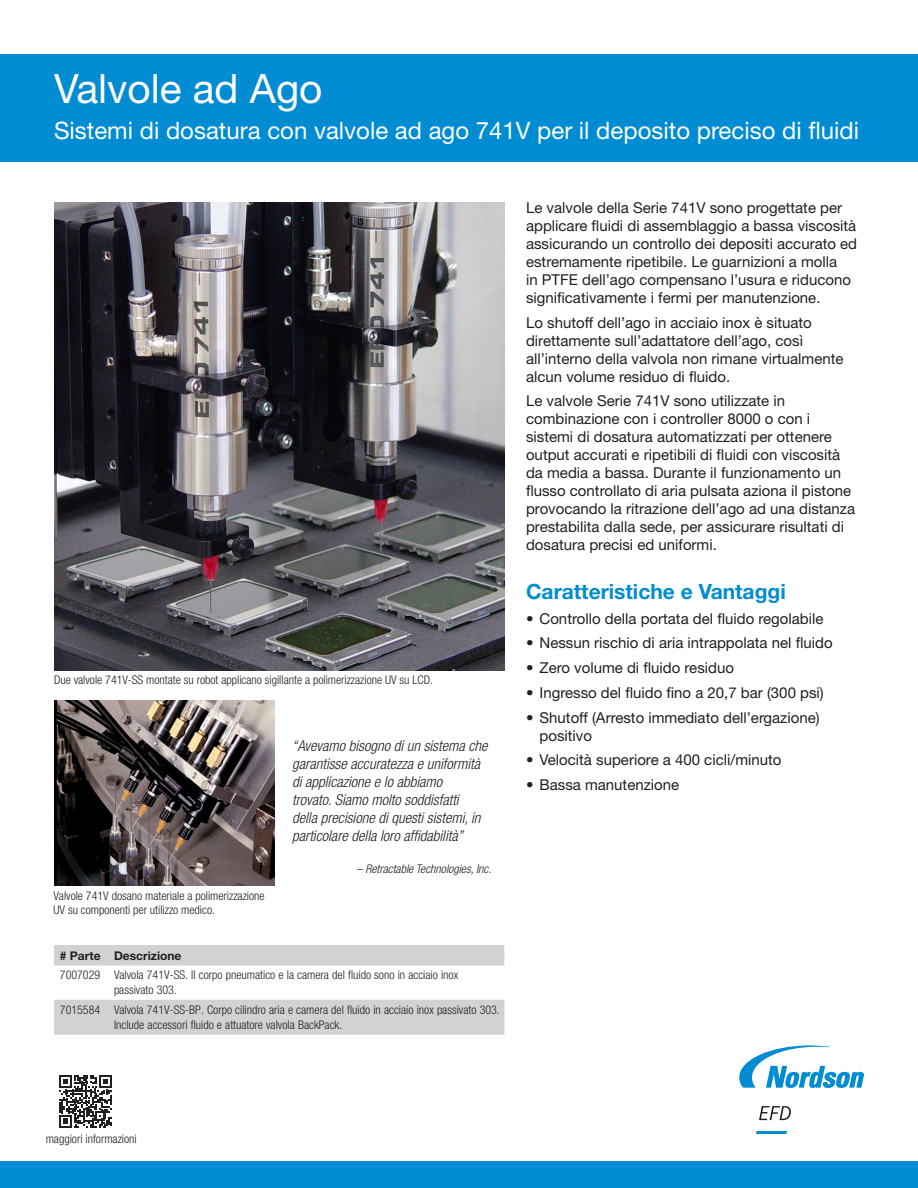
<style>
.page{position:relative;width:918px;height:1188px;background:#fff}
.page>*{position:absolute;margin:0;border:0;box-sizing:border-box;transform-origin:0 0}
.EFD-DataSheet-MainTitle-Helv55{font:40.5px "Helvetica Neue LT Std";color:#fff}
.EFD-DataSheet-Subtitle-Helv55{font:24px "Helvetica Neue LT Std";color:#fff}
.EFD-DataSheet-Head-Lev1-Helv75{font:700 21px "Helvetica Neue LT Std";color:#008cd2}
.EFD-DataSheet-BodyText-10L-Helv55{font:15px/18px "Helvetica Neue LT Std";color:#231f20}
.EFD-DataSheet-Quote-10L_12-Helv47{font:italic 300 condensed 15px/18px "Helvetica Neue LT Std";color:#231f20}
.EFD-DataSheet-TableText-8L-Helv55{font:300 condensed 12px/14.4px "Helvetica Neue LT Std";color:#231f20}
.EFD-DataSheet-Caption-Helv47{font:300 condensed 12px/14.4px "Helvetica Neue LT Std";color:#231f20}
.EFD-DataSheet-Quote-8R_10-Helv47{font:italic 300 condensed 12px "Helvetica Neue LT Std";color:#231f20}
.EFD-DataSheet-BodyText-8C-Helv55{font:300 condensed 12px "Helvetica Neue LT Std";color:#231f20}
.EFD-DataSheet-TableText-8LB-Helv75{font:700 12px "Helvetica Neue LT Std";color:#231f20}
</style>
<div class="page">
<div style="left:0;top:54px;width:918px;height:108px;background:#008cd2"></div>
<div style="left:0;top:1161px;width:918px;height:27px;background:#008cd2"></div>
<svg style="left:739px;top:1045px;width:125px;height:43px"></svg>
<svg style="left:756px;top:1131px;width:31px;height:3px"></svg>
<svg style="left:759px;top:1106px;width:32px;height:14px"></svg>
<svg style="left:54px;top:945px;width:450px;height:90px"></svg>
<img style="left:54px;top:202px;width:450px;height:469px">
<img style="left:54px;top:701px;width:220px;height:185px">
<svg style="left:59px;top:1075px;width:53px;height:53px"></svg>
<p class="EFD-DataSheet-MainTitle-Helv55" style="left:54px;top:65px;width:270px">Valvole ad Ago</p>
<p class="EFD-DataSheet-Subtitle-Helv55" style="left:54px;top:116px;width:807px">Sistemi di dosatura con valvole ad ago 741V per il deposito preciso di fluidi</p>
<p class="EFD-DataSheet-Caption-Helv47" style="left:54px;top:672px;width:381px">Due valvole 741V-SS montate su robot applicano sigillante a polimerizzazione UV su LCD.</p>
<p class="EFD-DataSheet-Caption-Helv47" style="left:54px;top:888px;width:213px">Valvole 741V dosano materiale a polimerizzazione<br>UV su componenti per utilizzo medico.</p>
<p class="EFD-DataSheet-Quote-10L_12-Helv47" style="left:292px;top:737px;width:197px">“Avevamo bisogno di un sistema che garantisse accuratezza e uniformità di applicazione e lo abbiamo<br>trovato. Siamo molto soddisfatti<br>della precisione di questi sistemi, in particolare della loro affidabilità”</p>
<p class="EFD-DataSheet-Quote-8R_10-Helv47" style="left:357px;top:861px;width:136px">– Retractable Technologies, Inc.</p>
<p class="EFD-DataSheet-TableText-8LB-Helv75" style="left:60px;top:948px;width:42px"># Parte</p>
<p class="EFD-DataSheet-TableText-8LB-Helv75" style="left:114px;top:948px;width:69px">Descrizione</p>
<p class="EFD-DataSheet-TableText-8L-Helv55" style="left:60px;top:968px;width:42px">7007029</p>
<p class="EFD-DataSheet-TableText-8L-Helv55" style="left:114px;top:968px;width:346px">Valvola 741V-SS. Il corpo pneumatico e la camera del fluido sono in acciaio inox passivato 303.</p>
<p class="EFD-DataSheet-TableText-8L-Helv55" style="left:60px;top:1003px;width:42px">7015584</p>
<p class="EFD-DataSheet-TableText-8L-Helv55" style="left:114px;top:1003px;width:387px">Valvola 741V-SS-BP. Corpo cilindro aria e camera del fluido in acciaio inox passivato 303.<br>Include accessori fluido e attuatore valvola BackPack.</p>
<p class="EFD-DataSheet-BodyText-10L-Helv55" style="left:526px;top:199px;width:333px">Le valvole della Serie 741V sono progettate per applicare fluidi di assemblaggio a bassa viscosità assicurando un controllo dei depositi accurato ed estremamente ripetibile. Le guarnizioni a molla<br>in PTFE dell’ago compensano l’usura e riducono significativamente i fermi per manutenzione.</p>
<p class="EFD-DataSheet-BodyText-10L-Helv55" style="left:526px;top:313px;width:319px">Lo shutoff dell’ago in acciaio inox è situato direttamente sull’adattatore dell’ago, così all’interno della valvola non rimane virtualmente alcun volume residuo di fluido.</p>
<p class="EFD-DataSheet-BodyText-10L-Helv55" style="left:526px;top:392px;width:331px">Le valvole Serie 741V sono utilizzate in combinazione con i controller 8000 o con i sistemi di dosatura automatizzati per ottenere output accurati e ripetibili di fluidi con viscosità da media a bassa. Durante il funzionamento un flusso controllato di aria pulsata aziona il pistone provocando la ritrazione dell’ago ad una distanza prestabilita dalla sede, per assicurare risultati di dosatura precisi ed uniformi.</p>
<p class="EFD-DataSheet-Head-Lev1-Helv75" style="left:526px;top:578px;width:261px">Caratteristiche e Vantaggi</p>
<p class="EFD-DataSheet-BodyText-10L-Helv55" style="left:526px;top:609px;width:299px">• Controllo della portata del fluido regolabile</p>
<p class="EFD-DataSheet-BodyText-10L-Helv55" style="left:526px;top:634px;width:308px">• Nessun rischio di aria intrappolata nel fluido</p>
<p class="EFD-DataSheet-BodyText-10L-Helv55" style="left:526px;top:659px;width:209px">• Zero volume di fluido residuo</p>
<p class="EFD-DataSheet-BodyText-10L-Helv55" style="left:526px;top:683px;width:299px">• Ingresso del fluido fino a 20,7 bar (300 psi)</p>
<p class="EFD-DataSheet-BodyText-10L-Helv55" style="left:540px;top:708px;width:282px;text-indent:-14px">• Shutoff (Arresto immediato dell’ergazione) positivo</p>
<p class="EFD-DataSheet-BodyText-10L-Helv55" style="left:526px;top:751px;width:257px">• Velocità superiore a 400 cicli/minuto</p>
<p class="EFD-DataSheet-BodyText-10L-Helv55" style="left:526px;top:776px;width:155px">• Bassa manutenzione</p>
<p class="EFD-DataSheet-BodyText-8C-Helv55" style="left:46px;top:1131px;width:93px">maggiori informazioni</p>
</div>
